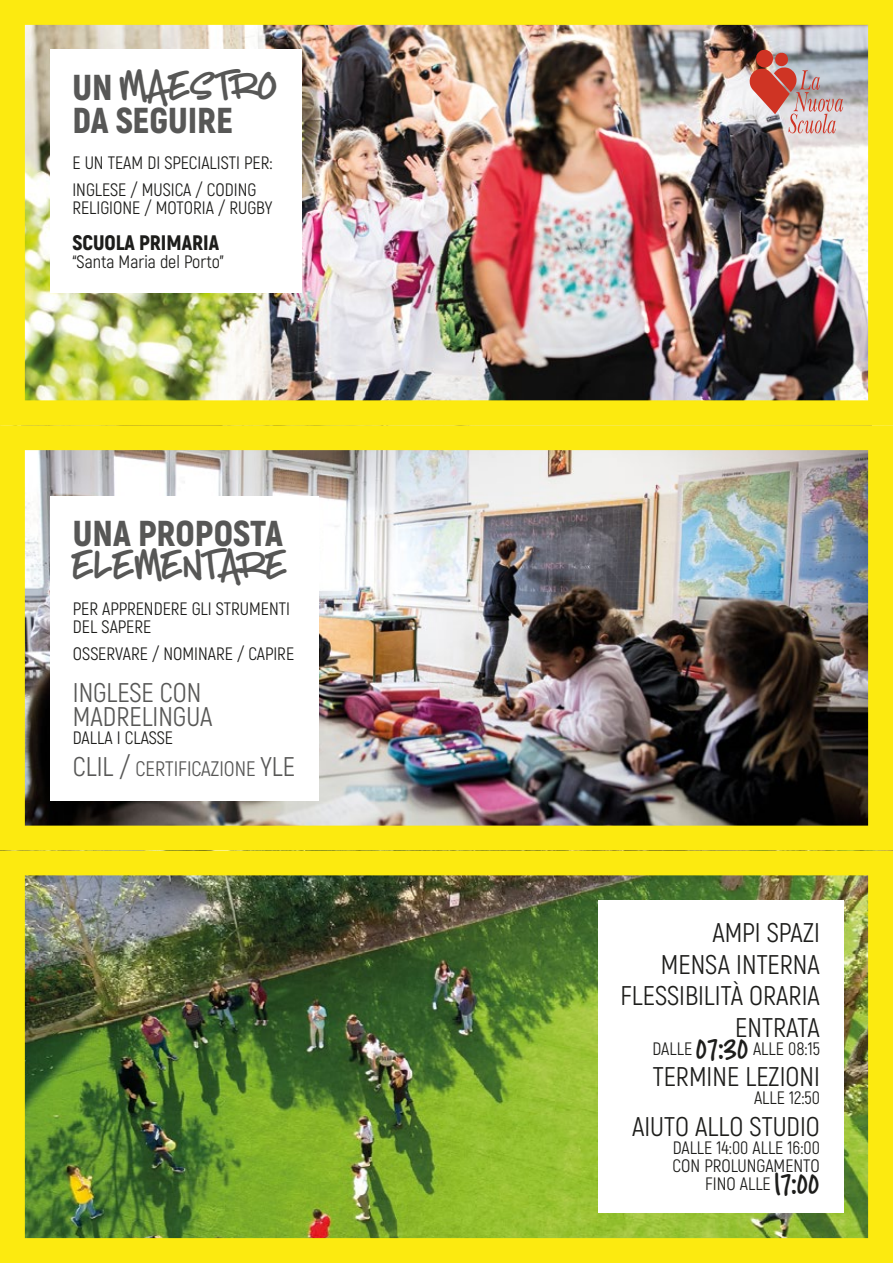
<style>
.page{position:relative;width:893px;height:1263px;background:#fff}
.page>*{position:absolute;margin:0;border:0;box-sizing:border-box;transform-origin:0 0}
.t1{font:900 36px "Akrobat";color:#575756}
.t2{font:36px "Crispin";color:#575756}
.t3{font:27px/31.5px "Akrobat";color:#1d1d1b;text-align:right}
.t4{font:27px/24px "Akrobat";color:#575756}
.t5{font:21px "Akrobat";color:#575756}
.t6{font:900 21px "Akrobat";color:#1d1d1b}
.t7{font:18px/18px "Akrobat";color:#1d1d1b}
.s1{font-family:"Akrobat";font-weight:900}
.s2{font-size:27px}
.s3{font-family:"Crispin";font-size:24px}
</style>
<div class="page">
<img style="left:0;top:0;width:893px;height:425px">
<img style="left:0;top:425px;width:893px;height:425px">
<img style="left:0;top:850px;width:893px;height:413px">
<h1 class="t2" style="left:72px;top:53px;width:207px"><span class="s1">UN</span> MAESTRO</h1>
<h1 class="t1" style="left:72px;top:97px;width:162px">DA SEGUIRE</h1>
<p class="t7" style="left:72px;top:149px;width:202px;line-height:27px">E UN TEAM DI SPECIALISTI PER:<br>INGLESE / MUSICA / CODING</p>
<p class="t7" style="left:72px;top:199px;width:201px">RELIGIONE / MOTORIA / RUGBY</p>
<p class="t6" style="left:72px;top:229px;width:148px">SCUOLA PRIMARIA</p>
<p class="t7" style="left:72px;top:253px;width:153px">“Santa Maria del Porto”</p>
<h1 class="t1" style="left:73px;top:510px;width:211px">UNA PROPOSTA</h1>
<h1 class="t2" style="left:73px;top:532px;width:216px">ELEMENTARE</h1>
<p class="t7" style="left:73px;top:600px;width:219px">PER APPRENDERE GLI STRUMENTI<br>DEL SAPERE</p>
<p class="t7" style="left:73px;top:645px;width:223px">OSSERVARE / NOMINARE / CAPIRE</p>
<h2 class="t4" style="left:73px;top:681px;width:141px">INGLESE CON<br>MADRELINGUA</h2>
<p class="t7" style="left:73px;top:729px;width:102px">DALLA I CLASSE</p>
<p class="t5" style="left:73px;top:756px;width:224px"><span class="s2">CLIL /</span> CERTIFICAZIONE <span class="s2">YLE</span></p>
<h2 class="t3" style="left:621px;top:917px;width:201px">AMPI SPAZI<br>MENSA INTERNA<br>FLESSIBILITÀ ORARIA<br>ENTRATA</h2>
<p class="t7" style="left:652px;top:1039px;width:169px">DALLE <span class="s3">07:30</span> ALLE 08:15</p>
<h2 class="t3" style="left:653px;top:1061px;width:169px">TERMINE LEZIONI</h2>
<p class="t7" style="left:754px;top:1089px;width:67px">ALLE 12:50</p>
<h2 class="t3" style="left:632px;top:1110px;width:189px">AIUTO ALLO STUDIO</h2>
<p class="t7" style="left:673px;top:1138px;width:149px;text-align:right">DALLE 14:00 ALLE 16:00<br>CON PROLUNGAMENTO<br>FINO ALLE <span class="s3">17:00</span></p>
</div>
